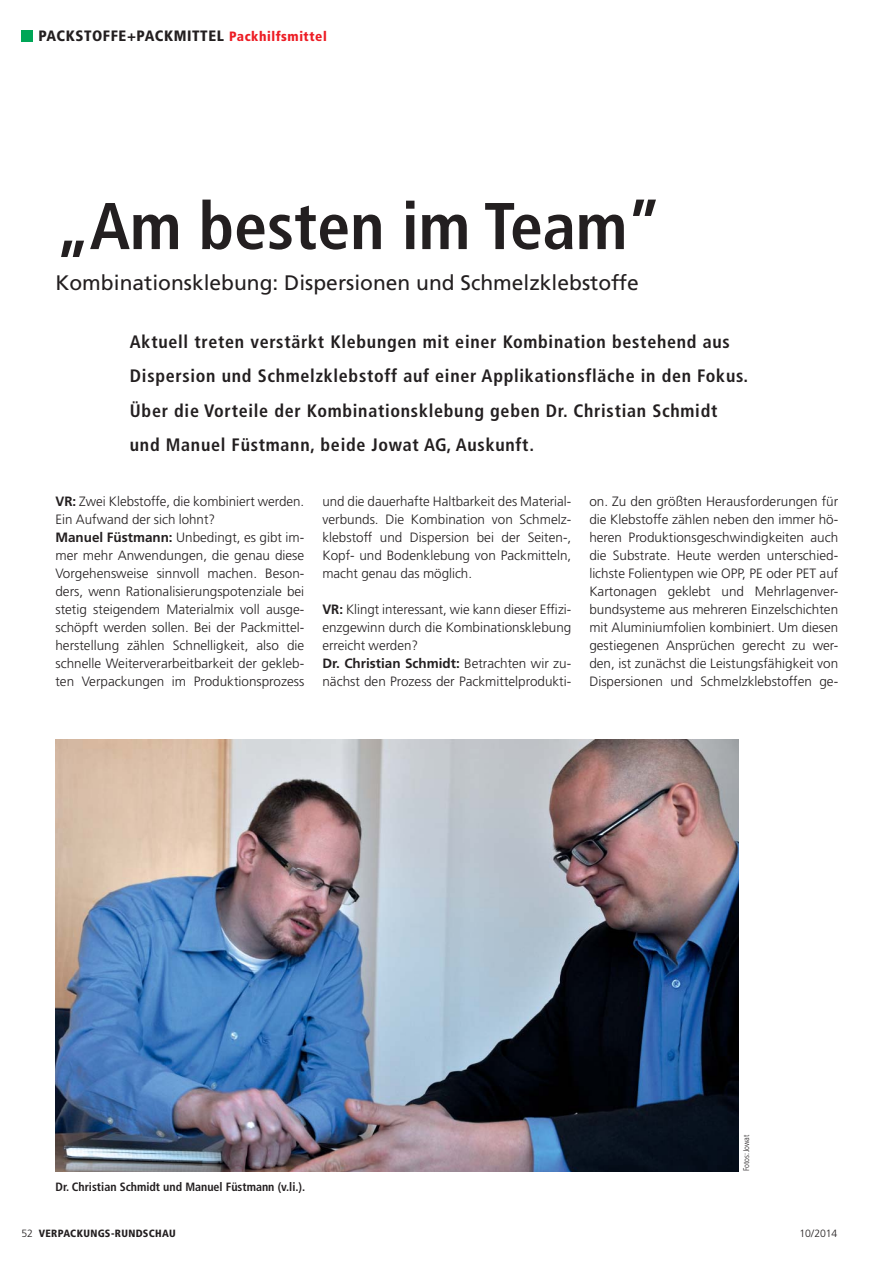
<style>
.page{position:relative;width:893px;height:1263px;background:#fff}
.page>*{position:absolute;margin:0;border:0;box-sizing:border-box;transform-origin:0 0}
.t1{font:700 condensed 66px "Frutiger LT Std";color:#231f20}
.t2{font:21px "Frutiger LT Std";color:#231f20}
.t3{font:700 condensed 18px/34.5px "Frutiger LT Std";letter-spacing:.04em;color:#231f20}
.t4{font:900 condensed 15px "Frutiger LT Std";letter-spacing:.04em;color:#231f20}
.t5{font:300 13.5px/18px "Frutiger LT Std";color:#231f20}
.t6{font:700 condensed 12px "Frutiger LT Std";color:#231f20}
.t7{font:900 condensed 10.5px "Frutiger LT Std";letter-spacing:.03em;color:#231f20}
.t8{font:300 10.5px "Frutiger LT Std";letter-spacing:-.025em;color:#231f20}
.t9{font:300 condensed 8.25px "Frutiger LT Std";color:#231f20}
.s1{font-size:13.5px;color:#ed1c24}
.s2{font-weight:700}
.s3{font-weight:300;font-stretch:normal}
</style>
<div class="page">
<div style="left:21px;top:30px;width:12px;height:12px;background:#00a657"></div>
<img style="left:55px;top:740px;width:683px;height:432px">
<p class="t4" style="left:38px;top:29px;width:290px">PACKSTOFFE+PACKMITTEL <span class="s1">Packhilfsmittel</span></p>
<h1 class="t1" style="left:55px;top:194px;width:607px">„Am besten im Team”</h1>
<h2 class="t2" style="left:55px;top:273px;width:585px">Kombinationsklebung: Dispersionen und Schmelzklebstoffe</h2>
<p class="t3" style="left:130px;top:325px;width:619px">Aktuell treten verstärkt Klebungen mit einer Kombination bestehend aus Dispersion und Schmelzklebstoff auf einer Applikationsfläche in den Fokus.<br>Über die Vorteile der Kombinationsklebung geben Dr. Christian Schmidt und Manuel Füstmann, beide Jowat AG, Auskunft.</p>
<p class="t5" style="left:55px;top:493px;width:250px"><span class="s2">VR:</span> Zwei Klebstoffe, die kombiniert werden.<br>Ein Aufwand der sich lohnt?<br><span class="s2">Manuel Füstmann:</span> Unbedingt, es gibt im&shy;mer mehr Anwendungen, die genau diese Vorgehensweise sinnvoll machen. Beson&shy;ders, wenn Rationalisierungspotenziale bei stetig steigendem Materialmix voll ausge&shy;schöpft werden sollen. Bei der Packmittel&shy;herstellung zählen Schnelligkeit, also die schnelle Weiterverarbeitbarkeit der gekleb&shy;ten Verpackungen im Produktionsprozess</p>
<p class="t5" style="left:589px;top:493px;width:250px;text-align:justify">on. Zu den größten Herausforderungen für die Klebstoffe zählen neben den immer hö&shy;heren Produktionsgeschwindigkeiten auch die Substrate. Heute werden unterschied&shy;lichste Folientypen wie OPP, PE oder PET auf Kartonagen geklebt und Mehrlagenver&shy;bundsysteme aus mehreren Einzelschichten mit Aluminiumfolien kombiniert. Um diesen gestiegenen Ansprüchen gerecht zu wer&shy;den, ist zunächst die Leistungsfähigkeit von Dispersionen und Schmelzklebstoffen ge-</p>
<p class="t5" style="left:322px;top:493px;width:250px;text-align:justify">und die dauerhafte Haltbarkeit des Material&shy;verbunds. Die Kombination von Schmelz&shy;klebstoff und Dispersion bei der Seiten-, Kopf- und Bodenklebung von Packmitteln, macht genau das möglich.</p>
<p class="t5" style="left:322px;top:601px;width:250px"><span class="s2">VR:</span> Klingt interessant, wie kann dieser Effizi&shy;enzgewinn durch die Kombinationsklebung erreicht werden?<br><span class="s2">Dr. Christian Schmidt:</span> Betrachten wir zu&shy;nächst den Prozess der Packmittelprodukti-</p>
<p class="t6" style="left:55px;top:1181px;width:251px">Dr. Christian Schmidt und Manuel Füstmann (v.li.).</p>
<p class="t9" style="left:742px;top:1171px;width:38px;rotate:-90deg">Fotos: Jowat</p>
<p class="t7" style="left:21px;top:1229px;width:156px"><span class="s3">52</span> VERPACKUNGS-RUNDSCHAU</p>
<p class="t8" style="left:799px;top:1229px;width:39px">10/2014</p>
</div>
